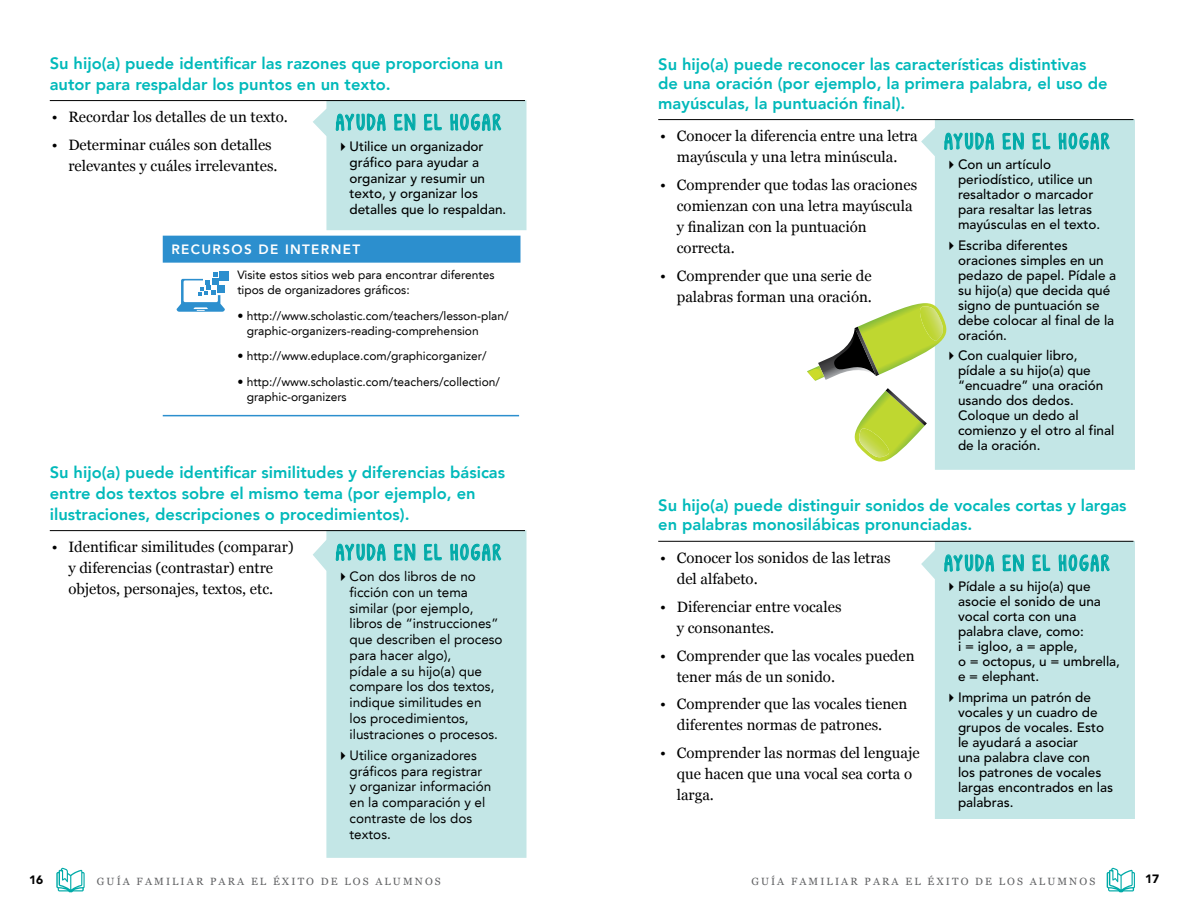
<style>
.page{position:relative;width:1188px;height:918px;background:#fff}
.page>*{position:absolute;margin:0;border:0;box-sizing:border-box;transform-origin:0 0}
.t1{font:22.5px "KG Empireof Dirt";letter-spacing:.105em;color:#00aaa8}
.t2{font:800 16.5px/21px "Avenir LT";color:#00b9ba}
.t3{font:15px/21px "Georgia";color:#000}
.t4{font:500 13.5px/15px "Avenir";color:#000}
.t5{font:13.5px/15.8px "Avenir LT";color:#000}
.t6{font:800 13.5px "Avenir LT";letter-spacing:.1em;color:#fff}
.t7{font:12px/15px "Avenir LT";color:#000}
.t8{font:900 12px "Avenir";color:#000}
.t9{font:10.5px "Georgia";letter-spacing:.2em;color:#616264}
</style>
<div class="page">
<div style="left:163px;top:236px;width:357px;height:27px;background:#2c8fce"></div>
<hr style="left:163px;top:415px;width:356px;height:1px;background:#2c8fce">
<svg style="left:312px;top:530px;width:215px;height:328px;background:#c7e7e7"></svg>
<svg style="left:312px;top:100px;width:215px;height:131px;background:#c0e5e5"></svg>
<svg style="left:336px;top:543px;width:50px;height:58px;background:#addfdf"></svg>
<svg style="left:394px;top:531px;width:21px;height:30px"></svg>
<svg style="left:424px;top:544px;width:18px;height:17px"></svg>
<svg style="left:450px;top:543px;width:51px;height:58px;background:#acdfde"></svg>
<hr style="left:50px;top:100px;width:475px;height:1px;background:#000">
<hr style="left:50px;top:530px;width:475px;height:1px;background:#000">
<div style="left:920px;top:119px;width:215px;height:351px;background:#c3e6e6"></div>
<svg style="left:920px;top:540px;width:215px;height:279px;background:#c7e7e7"></svg>
<svg style="left:944px;top:132px;width:50px;height:58px;background:#addfdf"></svg>
<svg style="left:1002px;top:120px;width:22px;height:30px"></svg>
<svg style="left:1032px;top:133px;width:18px;height:17px"></svg>
<svg style="left:1059px;top:132px;width:51px;height:58px;background:#acdfde"></svg>
<svg style="left:944px;top:554px;width:50px;height:58px;background:#addfdf"></svg>
<svg style="left:1002px;top:540px;width:22px;height:32px"></svg>
<svg style="left:1032px;top:554px;width:18px;height:17px"></svg>
<svg style="left:1059px;top:554px;width:51px;height:58px;background:#acdfde"></svg>
<hr style="left:658px;top:119px;width:475px;height:1px;background:#000">
<hr style="left:658px;top:541px;width:475px;height:1px;background:#000">
<svg style="left:807px;top:303px;width:145px;height:78px"></svg>
<img style="left:918px;top:306px;width:27px;height:37px">
<svg style="left:854px;top:388px;width:73px;height:80px"></svg>
<img style="left:857px;top:429px;width:35px;height:29px">
<div style="left:220px;top:271px;width:9px;height:10px;background:#2c8fce"></div>
<svg style="left:177px;top:272px;width:48px;height:40px"></svg>
<svg style="left:1107px;top:868px;width:28px;height:24px"></svg>
<svg style="left:56px;top:868px;width:29px;height:24px"></svg>
<p class="t2" style="left:50px;top:52px;width:455px">Su hijo(a) puede identificar las razones que proporciona un autor para respaldar los puntos en un texto.</p>
<p class="t3" style="left:52px;top:106px;width:238px">• Recordar los detalles de un texto.</p>
<p class="t3" style="left:68px;top:134px;width:211px;text-indent:-16px">• Determinar cuáles son detalles relevantes y cuáles irrelevantes.</p>
<h1 class="t1" style="left:336px;top:110px;width:166px">AYUDA EN EL HOGAR</h1>
<p class="t4" style="left:350px;top:139px;width:158px;line-height:15.8px;text-indent:-14px">✔Utilice un organizador gráfico para ayudar a organizar y resumir un texto, y organizar los detalles que lo respaldan.</p>
<p class="t6" style="left:171px;top:242px;width:190px">RECURSOS DE INTERNET</p>
<p class="t7" style="left:237px;top:268px;width:259px">Visite estos sitios web para encontrar diferentes tipos de organizadores gráficos:</p>
<p class="t7" style="left:247px;top:308px;width:263px;text-indent:-9px">• http://www.scholastic.com/teachers/lesson-plan/ graphic-organizers-reading-comprehension</p>
<p class="t7" style="left:237px;top:349px;width:251px">• http://www.eduplace.com/graphicorganizer/</p>
<p class="t7" style="left:247px;top:374px;width:255px;text-indent:-9px">• http://www.scholastic.com/teachers/collection/ graphic-organizers</p>
<p class="t2" style="left:50px;top:461px;width:457px">Su hijo(a) puede identificar similitudes y diferencias básicas entre dos textos sobre el mismo tema (por ejemplo, en ilustraciones, descripciones o procedimientos).</p>
<p class="t3" style="left:52px;top:536px;width:243px;text-align:center">• Identificar similitudes (comparar) y diferencias (contrastar) entre objetos, personajes, textos, etc.</p>
<h1 class="t1" style="left:336px;top:540px;width:166px">AYUDA EN EL HOGAR</h1>
<p class="t5" style="left:350px;top:569px;width:155px;text-indent:-14px">✔Con dos libros de no ficción con un tema similar (por ejemplo, libros de “instrucciones” que describen el proceso para hacer algo),<br>pídale a su hijo(a) que compare los dos textos, indique similitudes en<br>los procedimientos, ilustraciones o procesos.</p>
<p class="t5" style="left:350px;top:747px;width:143px;text-indent:-14px">✔Utilice organizadores gráficos para registrar y organizar información en la comparación y el contraste de los dos textos.</p>
<p class="t2" style="left:658px;top:54px;width:451px;line-height:19.5px">Su hijo(a) puede reconocer las características distintivas de una oración (por ejemplo, la primera palabra, el uso de mayúsculas, la puntuación final).</p>
<p class="t3" style="left:660px;top:125px;width:259px;text-align:center">• Conocer la diferencia entre una letra mayúscula y una letra minúscula.</p>
<p class="t3" style="left:677px;top:174px;width:242px;text-indent:-16px">• Comprender que todas las oraciones comienzan con una letra mayúscula y finalizan con la puntuación correcta.</p>
<p class="t3" style="left:660px;top:265px;width:213px;text-align:right">• Comprender que una serie de palabras forman una oración.</p>
<h1 class="t1" style="left:945px;top:129px;width:166px">AYUDA EN EL HOGAR</h1>
<p class="t4" style="left:958px;top:158px;width:144px;text-indent:-14px">✔Con un artículo periodístico, utilice un resaltador o marcador para resaltar las letras mayúsculas en el texto.</p>
<p class="t4" style="left:958px;top:238px;width:160px;text-indent:-14px">✔Escriba diferentes oraciones simples en un pedazo de papel. Pídale a su hijo(a) que decida qué signo de puntuación se debe colocar al final de la oración.</p>
<p class="t4" style="left:958px;top:348px;width:158px;text-indent:-14px">✔Con cualquier libro, pídale a su hijo(a) que “encuadre” una oración usando dos dedos.<br>Coloque un dedo al comienzo y el otro al final de la oración.</p>
<p class="t2" style="left:658px;top:495px;width:470px;line-height:19.5px">Su hijo(a) puede distinguir sonidos de vocales cortas y largas en palabras monosilábicas pronunciadas.</p>
<p class="t3" style="left:677px;top:547px;width:215px;text-indent:-16px">• Conocer los sonidos de las letras del alfabeto.</p>
<p class="t3" style="left:677px;top:596px;width:166px;text-indent:-16px">• Diferenciar entre vocales y consonantes.</p>
<p class="t3" style="left:677px;top:644px;width:239px;text-indent:-16px">• Comprender que las vocales pueden tener más de un sonido.</p>
<p class="t3" style="left:660px;top:693px;width:249px;text-align:center">• Comprender que las vocales tienen diferentes normas de patrones.</p>
<p class="t3" style="left:677px;top:742px;width:244px;text-indent:-16px">• Comprender las normas del lenguaje que hacen que una vocal sea corta o larga.</p>
<h1 class="t1" style="left:945px;top:550px;width:166px">AYUDA EN EL HOGAR</h1>
<p class="t4" style="left:958px;top:579px;width:164px;text-indent:-14px">✔Pídale a su hijo(a) que asocie el sonido de una vocal corta con una palabra clave, como:<br>i = igloo, a = apple,<br>o = octopus, u = umbrella, e = elephant.</p>
<p class="t4" style="left:958px;top:690px;width:157px;text-indent:-14px">✔Imprima un patrón de vocales y un cuadro de grupos de vocales. Esto le ayudará a asociar<br>una palabra clave con<br>los patrones de vocales largas encontrados en las palabras.</p>
<p class="t8" style="left:29px;top:873px;width:16px">16</p>
<p class="t9" style="left:97px;top:873px;width:345px">GUÍA FAMILIAR PARA EL ÉXITO DE LOS ALUMNOS</p>
<p class="t9" style="left:751px;top:873px;width:345px">GUÍA FAMILIAR PARA EL ÉXITO DE LOS ALUMNOS</p>
<p class="t8" style="left:1145px;top:871px;width:16px">17</p>
</div>
